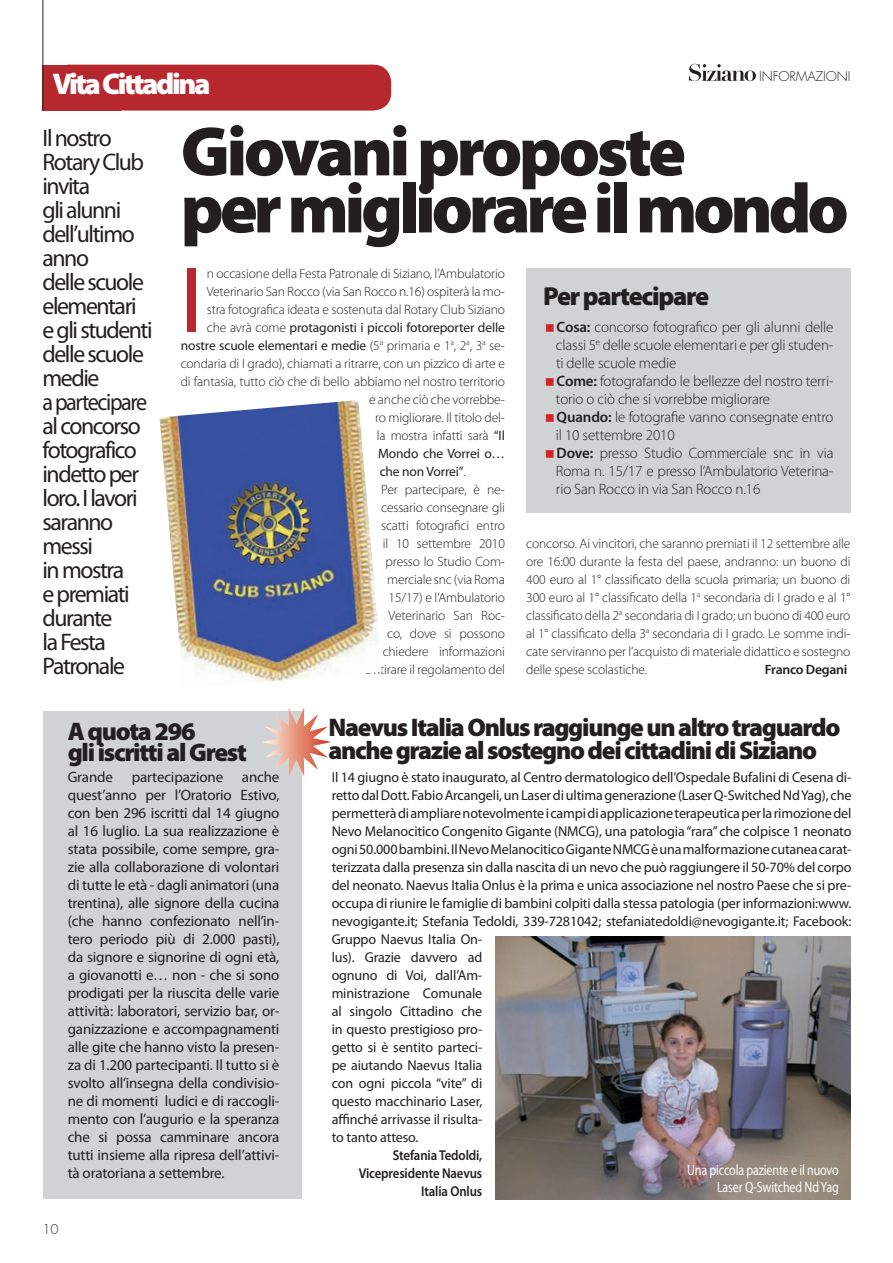
<style>
.page{position:relative;width:893px;height:1263px;background:#fff}
.page>*{position:absolute;margin:0;border:0;box-sizing:border-box;transform-origin:0 0}
.t1{font:93.6px "Myriad Pro";color:#b7282e}
.t2{font:900 70.5px/57px "Myriad Pro";letter-spacing:-.06em;color:#231f20}
.t3{font:900 30px "Myriad Pro";letter-spacing:-.08em;color:#fff}
.t4{font:900 26.1px "Myriad Pro";letter-spacing:-.05em;color:#231f20}
.t5{font:900 25.5px/22.5px "Myriad Pro";letter-spacing:-.05em;color:#231f20}
.t6{font:24px/24px "Myriad Pro";letter-spacing:-.06em;color:#231f20}
.t7{font:15px/18px "Myriad Pro";letter-spacing:-.01em;color:#231f20;text-align:justify}
.t8{font:300 15px/18px "Myriad Pro";letter-spacing:-.01em;color:#231f20}
.t9{font:15px/16.5px "Myriad Pro";letter-spacing:-.01em;color:#fff;text-align:right;scale:.8 1}
.t10{font:14.25px/18px "Myriad Pro";letter-spacing:-.01em;color:#231f20}
.t11{font:600 14.25px/18px "Myriad Pro";letter-spacing:-.01em;color:#231f20;text-align:right;scale:.9 1}
.t12{font:300 13.5px/18px "Myriad Pro";letter-spacing:-.01em;color:#231f20;text-align:justify}
.t13{font:13.5px "Myriad Pro";letter-spacing:-.01em;color:#231f20}
.t14{font:600 13.5px "Myriad Pro";letter-spacing:-.02em;color:#231f20}
.t15{font:300 13.05px "Futura Std";letter-spacing:-.01em;color:#231f20}
.s1{font-weight:300}
.s2{font-weight:400}
.s3{font-weight:600}
</style>
<div class="page">
<svg style="left:689px;top:64px;width:67px;height:17px"></svg>
<div style="left:43px;top:65px;width:78px;height:46px;background:#b7282e"></div>
<div style="left:51px;top:65px;width:340px;height:46px;background:#b7282e;border-radius:18px"></div>
<hr style="left:43px;top:0;width:1px;height:111px;background:#231f20">
<div style="left:43px;top:711px;width:258px;height:488px;background:#d1d2d4"></div>
<svg style="left:263px;top:707px;width:68px;height:70px"></svg>
<div style="left:526px;top:268px;width:324px;height:245px;background:#d1d2d4"></div>
<img style="left:159px;top:400px;width:220px;height:283px">
<img style="left:495px;top:936px;width:355px;height:263px">
<h3 class="t3" style="left:52px;top:67px;width:160px">Vita Cittadina</h3>
<p class="t15" style="left:759px;top:68px;width:93px">INFORMAZIONI</p>
<p class="t6" style="left:43px;top:125px;width:112px">Il nostro<br>Rotary Club invita<br>gli alunni dell’ultimo anno<br>delle scuole elementari e gli studenti delle scuole medie<br>a partecipare al concorso fotografico indetto per loro. I lavori saranno messi<br>in mostra<br>e premiati durante<br>la Festa<br>Patronale</p>
<h2 class="t2" style="left:181px;top:124px;width:669px">Giovani proposte<br>per migliorare il mondo</h2>
<h1 class="t1" style="left:181px;top:243px;width:24px">I</h1>
<p class="t12" style="left:207px;top:264px;width:300px">n occasione della Festa Patronale di Siziano, l’Ambulatorio</p>
<p class="t12" style="left:207px;top:282px;width:300px">Veterinario San Rocco (via San Rocco n.16) ospiterà la mo-</p>
<p class="t12" style="left:207px;top:300px;width:300px">stra fotografica ideata e sostenuta dal Rotary Club Siziano</p>
<p class="t13" style="left:207px;top:319px;width:300px"><span class="s1">che avrà come</span> protagonisti i piccoli fotoreporter delle</p>
<p class="t13" style="left:181px;top:337px;width:326px">nostre scuole elementari e medie <span class="s1">(5</span><sup>a</sup> <span class="s1">primaria e 1</span><sup>a</sup><span class="s1">, 2</span><sup>a</sup><span class="s1">, 3</span><sup>a</sup> <span class="s1">se-</span></p>
<p class="t12" style="left:181px;top:354px;width:326px">condaria di I grado), chiamati a ritrarre, con un pizzico di arte e</p>
<p class="t12" style="left:181px;top:372px;width:326px">di fantasia, tutto ciò che di bello abbiamo nel nostro territorio</p>
<p class="t12" style="left:369px;top:390px;width:137px">e anche ciò che vorrebbe-</p>
<p class="t12" style="left:375px;top:408px;width:131px">ro migliorare. Il titolo del-</p>
<p class="t12" style="left:377px;top:426px;width:130px">la mostra infatti sarà <span class="s2">“Il</span></p>
<p class="t13" style="left:378px;top:445px;width:128px">Mondo che Vorrei o…</p>
<p class="t13" style="left:380px;top:463px;width:88px">che non Vorrei”<span class="s1">.</span></p>
<p class="t12" style="left:381px;top:480px;width:125px">Per partecipare, è ne-</p>
<p class="t12" style="left:381px;top:498px;width:125px">cessario consegnare gli</p>
<p class="t12" style="left:381px;top:516px;width:125px">scatti fotografici entro</p>
<p class="t12" style="left:383px;top:534px;width:124px">il 10 settembre 2010</p>
<p class="t12" style="left:386px;top:552px;width:121px">presso lo Studio Com-</p>
<p class="t12" style="left:387px;top:570px;width:119px">merciale snc (via Roma</p>
<p class="t12" style="left:389px;top:588px;width:118px">15/17) e l’Ambulatorio</p>
<p class="t12" style="left:389px;top:606px;width:118px">Veterinario San Roc-</p>
<p class="t12" style="left:387px;top:624px;width:119px">co, dove si possono</p>
<p class="t12" style="left:383px;top:642px;width:124px">chiedere informazioni</p>
<p class="t12" style="left:365px;top:660px;width:142px">e ritirare il regolamento del</p>
<h3 class="t4" style="left:543px;top:281px;width:167px">Per partecipare</h3>
<p class="t8" style="left:556px;top:318px;width:279px"><span class="s3">Cosa:</span> concorso fotografico per gli alunni delle classi 5<sup>e</sup> delle scuole elementari e per gli studen&shy;ti delle scuole medie<br><span class="s3">Come:</span> fotografando le bellezze del nostro terri&shy;torio o ciò che si vorrebbe migliorare<br><span class="s3">Quando:</span> le fotografie vanno consegnate entro il 10 settembre 2010<br><span class="s3">Dove:</span> presso Studio Commerciale snc in via Roma n. 15/17 e presso l’Ambulatorio Veterina&shy;rio San Rocco in via San Rocco n.16</p>
<p class="t12" style="left:526px;top:534px;width:326px">concorso. Ai vincitori, che saranno premiati il 12 settembre alle ore 16:00 durante la festa del paese, andranno: un buono di 400 euro al 1° classificato della scuola primaria; un buono di 300 euro al 1° classificato della 1<sup>a</sup> secondaria di I grado e al 1° classificato della 2<sup>a</sup> secondaria di I grado; un buono di 400 euro al 1° classificato della 3<sup>a</sup> secondaria di I grado. Le somme indi&shy;cate serviranno per l’acquisto di materiale didattico e sostegno delle spese scolastiche.</p>
<p class="t14" style="left:765px;top:661px;width:84px">Franco Degani</p>
<h3 class="t5" style="left:328px;top:716px;width:513px">Naevus Italia Onlus raggiunge un altro traguardo anche grazie al sostegno dei cittadini di Siziano</h3>
<h3 class="t5" style="left:68px;top:721px;width:181px;line-height:21px">A quota 296<br>gli iscritti al Grest</h3>
<p class="t7" style="left:68px;top:767px;width:213px">Grande partecipazione anche quest’anno per l’Oratorio Estivo, con ben 296 iscritti dal 14 giugno al 16 luglio. La sua realizzazione è stata possibile, come sempre, gra&shy;zie alla collaborazione di volontari di tutte le età - dagli animatori (una trentina), alle signore della cucina (che hanno confezionato nell’in&shy;tero periodo più di 2.000 pasti), da signore e signorine di ogni età, a giovanotti e… non - che si sono prodigati per la riuscita delle varie attività: laboratori, servizio bar, or&shy;ganizzazione e accompagnamenti alle gite che hanno visto la presen&shy;za di 1.200 partecipanti. Il tutto si è svolto all’insegna della condivisio&shy;ne di momenti ludici e di raccogli&shy;mento con l’augurio e la speranza che si possa camminare ancora tutti insieme alla ripresa dell’attivi&shy;tà oratoriana a settembre.</p>
<p class="t10" style="left:332px;top:768px;width:521px">Il 14 giugno è stato inaugurato, al Centro dermatologico dell’Ospedale Bufalini di Cesena di&shy;retto dal Dott. Fabio Arcangeli, un Laser di ultima generazione (Laser Q-Switched Nd Yag), che permetterà di ampliare notevolmente i campi di applicazione terapeutica per la rimozione del Nevo Melanocitico Congenito Gigante (NMCG), una patologia “rara” che colpisce 1 neonato ogni 50.000 bambini. Il Nevo Melanocitico Gigante NMCG è una malformazione cutanea carat&shy;terizzata dalla presenza sin dalla nascita di un nevo che può raggiungere il 50-70% del corpo del neonato. Naevus Italia Onlus è la prima e unica associazione nel nostro Paese che si pre&shy;occupa di riunire le famiglie di bambini colpiti dalla stessa patologia (per informazioni:www. nevogigante.it; Stefania Tedoldi, 339-7281042; stefaniatedoldi@nevogigante.it; Facebook:<br>Gruppo Naevus Italia On-<br>lus). Grazie davvero ad<br>ognuno di Voi, dall’Am-<br>ministrazione Comunale<br>al singolo Cittadino che<br>in questo prestigioso pro-<br>getto si è sentito parteci-<br>pe aiutando Naevus Italia<br>con ogni piccola “vite” di<br>questo macchinario Laser,<br>affinché arrivasse il risulta-<br>to tanto atteso.</p>
<p class="t11" style="left:359px;top:1146px;width:139px">Stefania Tedoldi,<br>Vicepresidente Naevus<br>Italia Onlus</p>
<p class="t9" style="left:687px;top:1162px;width:191px">Una piccola paziente e il nuovo<br>Laser Q-Switched Nd Yag</p>
<p class="t15" style="left:43px;top:1222px;width:18px">10</p>
</div>
